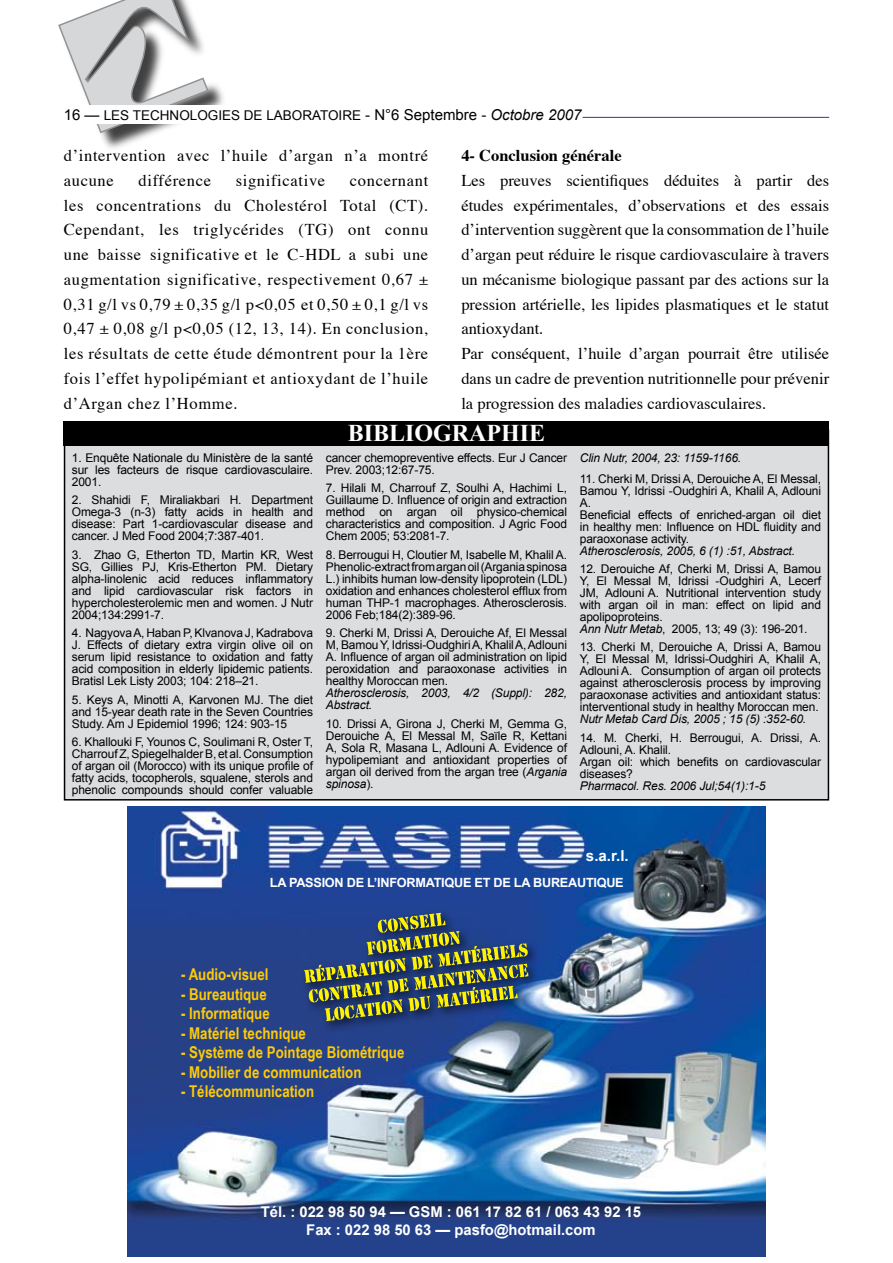
<style>
.page{position:relative;width:893px;height:1263px;background:#fff}
.page>*{position:absolute;margin:0;border:0;box-sizing:border-box;transform-origin:0 0}
.t1{font:700 24px "Times New Roman";color:#fff}
.t2{font:16.5px/24.8px "Times";color:#000;text-align:justify}
.t3{font:16.5px/24.8px "Times";letter-spacing:.04em;color:#000}
.t4{font:700 16.5px "Times";color:#000}
.t5{font:700 16.2px "Arial Narrow";color:#ffcb05}
.t6{font:700 15.15px "Arial";color:#fff}
.t7{font:700 14.85px/17.7px "Arial";color:#fff;text-align:center}
.t8{font:13.5px "Arial";color:#000}
.t9{font:700 12.75px "Arial";letter-spacing:-.02em;color:#fff}
.t10{font:12px/12px "Arial";letter-spacing:-.01em;color:#000;text-align:justify}
.t11{font:italic 12px/12px "Arial";letter-spacing:-.01em;color:#000}
.s1{font-size:15px}
.s2{font-style:italic;font-size:15px}
.s3{font-style:italic}
</style>
<div class="page">
<div style="left:60px;top:0;width:168px;height:152px;background:#000;opacity:.75"></div>
<svg style="left:58px;top:0;width:152px;height:134px"></svg>
<div style="left:63px;top:106px;width:447px;height:18px;background:#fff"></div>
<hr style="left:583px;top:117px;width:246px;height:1px;background:#21409a">
<div style="left:65px;top:430px;width:763px;height:370px;background:#dcddde"></div>
<div style="left:64px;top:421px;width:765px;height:24px;background:#000"></div>
<img style="left:127px;top:806px;width:639px;height:450px">
<div style="left:300px;top:908px;width:242px;height:127px;background:#000;opacity:.75"></div>
<svg style="left:304px;top:913px;width:224px;height:108px;background:#4e615f"></svg>
<p class="t8" style="left:64px;top:108px;width:519px"><span class="s1">16 —</span> LES TECHNOLOGIES DE LABORATOIRE <span class="s1">- N°6 Septembre -</span> <span class="s2">Octobre 2007</span></p>
<h2 class="t3" style="left:64px;top:142px;width:366px">d’intervention avec l’huile d’argan n’a montré aucune</h2>
<h2 class="t3" style="left:139px;top:167px;width:74px">différence</h2>
<h2 class="t3" style="left:236px;top:167px;width:91px">significative</h2>
<p class="t2" style="left:64px;top:167px;width:366px;text-indent:286px">concernant les concentrations du Cholestérol Total (CT).<br>Cependant, les triglycérides (TG) ont connu une baisse significative et le C-HDL a subi une augmentation significative, respectivement 0,67 ± 0,31 g/l vs 0,79 ± 0,35 g/l p&lt;0,05 et 0,50 ± 0,1 g/l vs 0,47 ± 0,08 g/l p&lt;0,05 (12, 13, 14). En conclusion, les résultats de cette étude démontrent pour la 1ère fois l’effet hypolipémiant et antioxydant de l’huile d’Argan chez l’Homme.</p>
<h2 class="t4" style="left:461px;top:140px;width:162px">4- Conclusion générale</h2>
<p class="t2" style="left:461px;top:167px;width:369px;text-align:left">Les preuves scientifiques déduites à partir des études expérimentales, d’observations et des essais d’intervention suggèrent que la consommation de l’huile d’argan peut réduire le risque cardiovasculaire à travers un mécanisme biologique passant par des actions sur la pression artérielle, les lipides plasmatiques et le statut antioxydant.<br>Par conséquent, l’huile d’argan pourrait être utilisée dans un cadre de prevention nutritionnelle pour prévenir la progression des maladies cardiovasculaires.</p>
<p class="t10" style="left:72px;top:452px;width:243px">1. Enquête Nationale du Ministère de la santé sur les facteurs de risque cardiovasculaire.<br>2001.</p>
<p class="t10" style="left:72px;top:494px;width:243px">2. Shahidi F, Miraliakbari H. Department Omega-3 (n-3) fatty acids in health and disease: Part 1-cardiovascular disease and cancer. J Med Food 2004;7:387-401.</p>
<p class="t10" style="left:72px;top:548px;width:243px">3. Zhao G, Etherton TD, Martin KR, West SG, Gillies PJ, Kris-Etherton PM. Dietary alpha-linolenic acid reduces inflammatory and lipid cardiovascular risk factors in hypercholesterolemic men and women. J Nutr 2004;134:2991-7.</p>
<p class="t10" style="left:72px;top:627px;width:243px">4. Nagyova A, Haban P, Klvanova J, Kadrabova J. Effects of dietary extra virgin olive oil on serum lipid resistance to oxidation and fatty acid composition in elderly lipidemic patients.<br>Bratisl Lek Listy 2003; 104: 218–21.</p>
<p class="t10" style="left:72px;top:693px;width:243px">5. Keys A, Minotti A, Karvonen MJ. The diet and 15-year death rate in the Seven Countries Study. Am J Epidemiol 1996; 124: 903-15</p>
<p class="t10" style="left:72px;top:736px;width:243px">6. Khallouki F, Younos C, Soulimani R, Oster T, Charrouf Z, Spiegelhalder B, et al. Consumption of argan oil (Morocco) with its unique profile of fatty acids, tocopherols, squalene, sterols and phenolic compounds should confer valuable</p>
<h1 class="t1" style="left:348px;top:419px;width:199px">BIBLIOGRAPHIE</h1>
<p class="t10" style="left:326px;top:452px;width:243px">cancer chemopreventive effects. Eur J Cancer<br>Prev. 2003;12:67-75.</p>
<p class="t10" style="left:326px;top:482px;width:243px">7. Hilali M, Charrouf Z, Soulhi A, Hachimi L, Guillaume D. Influence of origin and extraction method on argan oil physico-chemical characteristics and composition. J Agric Food Chem 2005; 53:2081-7.</p>
<p class="t10" style="left:326px;top:548px;width:243px">8. Berrougui H, Cloutier M, Isabelle M, Khalil A.<br>Phenolic-extract from argan oil (Argania spinosa L.) inhibits human low-density lipoprotein (LDL) oxidation and enhances cholesterol efflux from human THP-1 macrophages. Atherosclerosis.<br>2006 Feb;184(2):389-96.</p>
<p class="t10" style="left:326px;top:627px;width:243px">9. Cherki M, Drissi A, Derouiche Af, El Messal M, Bamou Y, Idrissi-Oudghiri A, Khalil A, Adlouni A. Influence of argan oil administration on lipid peroxidation and paraoxonase activities in healthy Moroccan men.</p>
<p class="t11" style="left:326px;top:687px;width:243px">Atherosclerosis, 2003, 4/2 (Suppl): 282,<br>Abstract.</p>
<p class="t10" style="left:326px;top:717px;width:243px">10. Drissi A, Girona J, Cherki M, Gemma G, Derouiche A, El Messal M, Saïle R, Kettani A, Sola R, Masana L, Adlouni A. Evidence of hypolipemiant and antioxidant properties of argan oil derived from the argan tree (<span class="s3">Argania spinosa</span>).</p>
<p class="t11" style="left:580px;top:452px;width:163px">Clin Nutr, 2004, 23: 1159-1166.</p>
<p class="t10" style="left:580px;top:472px;width:243px;text-align:left">11. Cherki M, Drissi A, Derouiche A, El Messal, Bamou Y, Idrissi -Oudghiri A, Khalil A, Adlouni A.<br>Beneficial effects of enriched-argan oil diet in healthy men: Influence on HDL fluidity and paraoxonase activity.</p>
<p class="t11" style="left:580px;top:544px;width:217px">Atherosclerosis, 2005, 6 (1) :51, Abstract.</p>
<p class="t10" style="left:580px;top:563px;width:243px;text-align:left">12. Derouiche Af, Cherki M, Drissi A, Bamou Y, El Messal M, Idrissi -Oudghiri A, Lecerf JM, Adlouni A. Nutritional intervention study with argan oil in man: effect on lipid and apolipoproteins.<br><span class="s3">Ann Nutr Metab</span>, 2005, 13; 49 (3): 196-201.</p>
<p class="t10" style="left:580px;top:641px;width:243px">13. Cherki M, Derouiche A, Drissi A, Bamou Y, El Messal M, Idrissi-Oudghiri A, Khalil A, Adlouni A. Consumption of argan oil protects against atherosclerosis process by improving paraoxonase activities and antioxidant status: interventional study in healthy Moroccan men.</p>
<p class="t11" style="left:580px;top:713px;width:228px">Nutr Metab Card Dis, 2005 ; 15 (5) :352-60.</p>
<p class="t10" style="left:580px;top:731px;width:243px;text-align:left">14. M. Cherki, H. Berrougui, A. Drissi, A.<br>Adlouni, A. Khalil.<br>Argan oil: which benefits on cardiovascular diseases?</p>
<p class="t11" style="left:580px;top:779px;width:187px">Pharmacol. Res. 2006 Jul;54(1):1-5</p>
<p class="t6" style="left:586px;top:847px;width:44px">s.a.r.l.</p>
<p class="t9" style="left:270px;top:875px;width:355px">LA PASSION DE L’INFORMATIQUE ET DE LA BUREAUTIQUE</p>
<h3 class="t5" style="left:181px;top:965px;width:89px">- Audio-visuel</h3>
<h3 class="t5" style="left:181px;top:985px;width:87px">- Bureautique</h3>
<h3 class="t5" style="left:181px;top:1004px;width:90px">- Informatique</h3>
<h3 class="t5" style="left:181px;top:1024px;width:126px">- Matériel technique</h3>
<h3 class="t5" style="left:181px;top:1043px;width:225px">- Système de Pointage Biométrique</h3>
<h3 class="t5" style="left:181px;top:1062px;width:182px">- Mobilier de communication</h3>
<h3 class="t5" style="left:181px;top:1082px;width:135px">- Télécommunication</h3>
<p class="t7" style="left:261px;top:1203px;width:382px">Tél. : 022 98 50 94 — GSM : 061 17 82 61 / 063 43 92 15<br>Fax : 022 98 50 63 — pasfo@hotmail.com</p>
</div>
